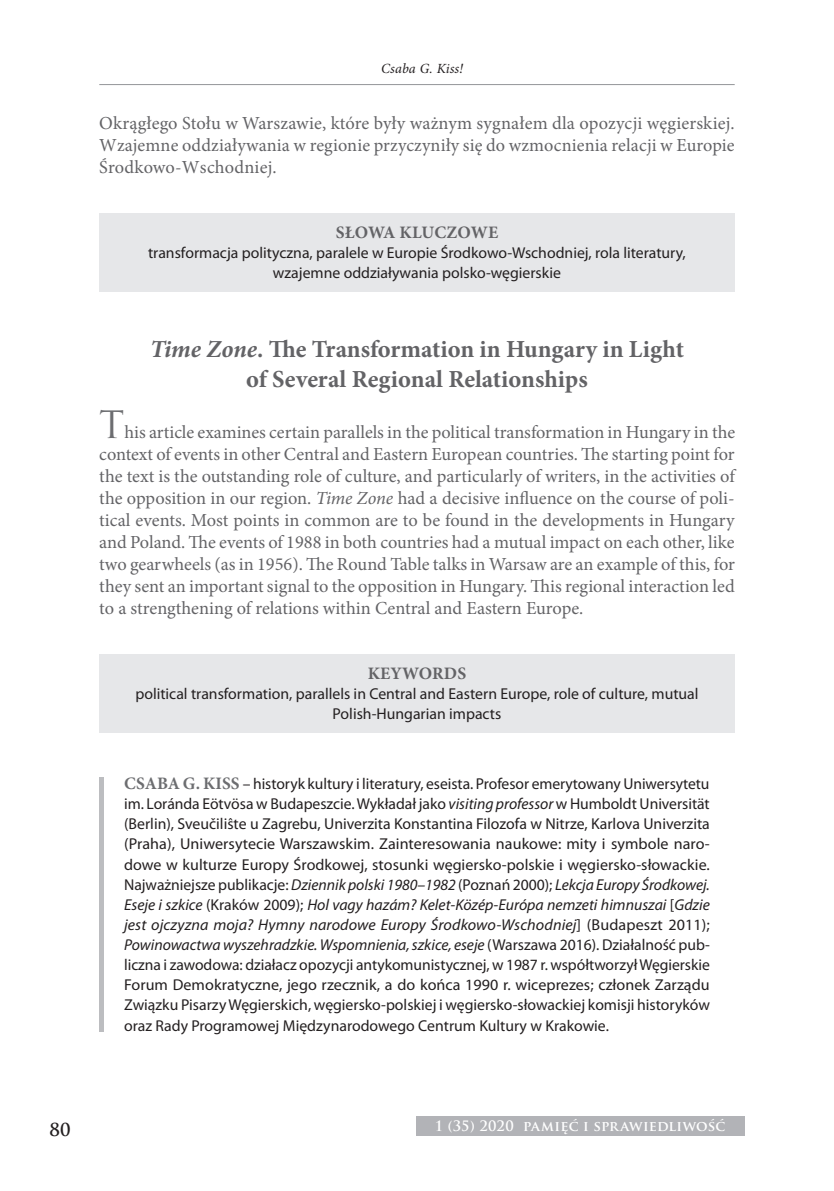
<style>
.page{position:relative;width:834px;height:1191px;background:#fff}
.page>*{position:absolute;margin:0;border:0;box-sizing:border-box;transform-origin:0 0}
.t1{font:700 24.5px/29.4px "Minion Pro";color:#636366;text-align:center}
.t2{font:18.38px/22.1px "Minion Pro";letter-spacing:.005em;color:#636366;text-align:justify}
.t3{font:700 17.5px "Minion Pro";letter-spacing:.01em;color:#636366}
.t4{font:700 17.5px "Trajan Pro";color:#231f20}
.t5{font:15.75px/20.1px "Myriad Pro";color:#231f20;text-align:center}
.t6{font:700 14px "Trajan Pro";letter-spacing:.01em;color:#fff}
.t7{font:italic 14px "Minion Pro";letter-spacing:.01em;color:#231f20}
.s1{font-style:italic}
.s2{font-family:"Trajan Pro";font-size:36.75px;color:#6c6d70}
.s3{font-family:"Minion Pro";font-weight:700;font-size:17.5px;color:#6c6d70}
</style>
<div class="page">
<hr style="left:99px;top:84px;width:635px;height:1px;background:#939598">
<div style="left:416px;top:1116px;width:328px;height:20px;background:#b2b3b7"></div>
<div style="left:100px;top:213px;width:635px;height:79px;background:#e6e7e9"></div>
<div style="left:100px;top:654px;width:635px;height:78px;background:#e6e7e9"></div>
<div style="left:99px;top:777px;width:5px;height:254px;background:#bcbdc0"></div>
<p class="t7" style="left:381px;top:59px;width:83px">Csaba G. Kiss!</p>
<p class="t2" style="left:99px;top:112px;width:636px">Okrągłego Stołu w Warszawie, które były ważnym sygnałem dla opozycji węgierskiej.<br>Wzajemne oddziaływania w regionie przyczyniły się do wzmocnienia relacji w Europie Środkowo-Wschodniej.</p>
<p class="t3" style="left:336px;top:220px;width:164px">SŁOWA KLUCZOWE</p>
<p class="t5" style="left:148px;top:242px;width:539px">transformacja polityczna, paralele w Europie Środkowo-Wschodniej, rola literatury, wzajemne oddziaływania polsko-węgierskie</p>
<h1 class="t1" style="left:150px;top:334px;width:535px"><span class="s1">Time Zone</span>. The Transformation in Hungary in Light of Several Regional Relationships</h1>
<p class="t2" style="left:99px;top:421px;width:637px"><span class="s2">T</span>his article examines certain parallels in the political transformation in Hungary in the context of events in other Central and Eastern European countries. The starting point for the text is the outstanding role of culture, and particularly of writers, in the activities of the opposition in our region. <span class="s1">Time Zone</span> had a decisive influence on the course of poli&shy;tical events. Most points in common are to be found in the developments in Hungary and Poland. The events of 1988 in both countries had a mutual impact on each other, like two gearwheels (as in 1956). The Round Table talks in Warsaw are an example of this, for they sent an important signal to the opposition in Hungary. This regional interaction led to a strengthening of relations within Central and Eastern Europe.</p>
<p class="t3" style="left:368px;top:661px;width:48px">Keywords</p>
<p class="t5" style="left:135px;top:683px;width:564px">political transformation, parallels in Central and Eastern Europe, role of culture, mutual<br>Polish-Hungarian impacts</p>
<p class="t5" style="left:124px;top:773px;width:587px;text-align:justify"><span class="s3">CSABA G. KISS</span> – historyk kultury i literatury, eseista. Profesor emerytowany Uniwersytetu im. Loránda Eötvösa w Budapeszcie. Wykładał jako <span class="s1">visiting professor</span> w Humboldt Universität (Berlin), Sveučiliŝte u Zagrebu, Univerzita Konstantina Filozofa w Nitrze, Karlova Univerzita (Praha), Uniwersytecie Warszawskim. Zainteresowania naukowe: mity i symbole naro&shy;dowe w kulturze Europy Środkowej, stosunki węgiersko-polskie i węgiersko-słowackie.<br>Najważniejsze publikacje: <span class="s1">Dziennik polski 1980–1982</span> (Poznań 2000); <span class="s1">Lekcja Europy Środkowej.<br>Eseje i szkice</span> (Kraków 2009); <span class="s1">Hol vagy hazám? Kelet-Közép-Európa nemzeti himnuszai</span> [<span class="s1">Gdzie jest ojczyzna moja? Hymny narodowe Europy Środkowo-Wschodniej</span>] (Budapeszt 2011); <span class="s1">Powinowactwa wyszehradzkie. Wspomnienia, szkice, eseje</span> (Warszawa 2016). Działalność pub&shy;liczna i zawodowa: działacz opozycji antykomunistycznej, w 1987 r. współtworzył Węgierskie Forum Demokratyczne, jego rzecznik, a do końca 1990 r. wiceprezes; członek Zarządu Związku Pisarzy Węgierskich, węgiersko-polskiej i węgiersko-słowackiej komisji historyków oraz Rady Programowej Międzynarodowego Centrum Kultury w Krakowie.</p>
<p class="t4" style="left:50px;top:1118px;width:22px">80</p>
<p class="t6" style="left:435px;top:1117px;width:292px">1 (35) 2020 PAMIĘĆ I SPRAWIEDLIWOŚĆ</p>
</div>
